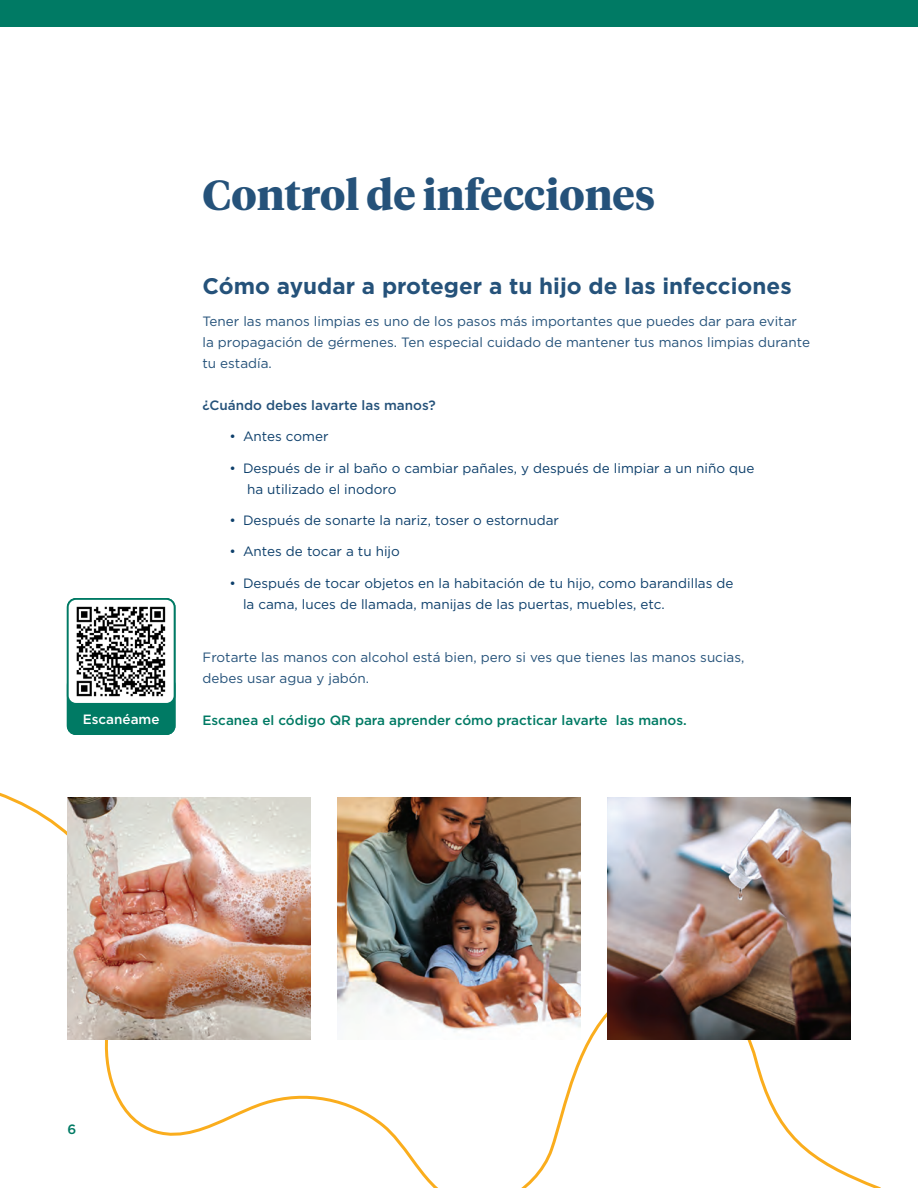
<style>
.page{position:relative;width:918px;height:1188px;background:#fff}
.page>*{position:absolute;margin:0;border:0;box-sizing:border-box;transform-origin:0 0}
.t1{font:700 42px "Tiempos Headline";color:#25527a}
.t2{font:700 22.5px "Gotham";color:#25527a}
.t3{font:13.5px/21px "Gotham";color:#0d3f6b}
.t4{font:13.5px/21px "Gotham";color:#25527a}
.t5{font:500 13.5px "Gotham";color:#007a64}
.t6{font:500 13.5px "Gotham";color:#25527a}
.t7{font:500 13.5px "Gotham";color:#fff}
</style>
<div class="page">
<div style="left:0;top:0;width:918px;height:27px;background:#007a64"></div>
<svg style="left:0;top:792px;width:881px;height:396px"></svg>
<img style="left:68px;top:798px;width:242px;height:241px">
<img style="left:338px;top:798px;width:242px;height:241px">
<img style="left:608px;top:798px;width:242px;height:241px">
<div style="left:68px;top:677px;width:107px;height:57px;background:#007a64;border-radius:8px"></div>
<div style="left:67px;top:676px;width:109px;height:59px;border:2px solid #007a64;border-radius:8px"></div>
<div style="left:68px;top:599px;width:107px;height:105px;background:#fff;border-radius:8px"></div>
<img style="left:76px;top:606px;width:90px;height:91px">
<div style="left:67px;top:598px;width:109px;height:107px;border:2px solid #007a64;border-radius:8px"></div>
<h1 class="t1" style="left:202px;top:166px;width:454px">Control de infecciones</h1>
<h2 class="t2" style="left:202px;top:271px;width:591px">Cómo ayudar a proteger a tu hijo de las infecciones</h2>
<p class="t4" style="left:202px;top:310px;width:609px">Tener las manos limpias es uno de los pasos más importantes que puedes dar para evitar la propagación de gérmenes. Ten especial cuidado de mantener tus manos limpias durante tu estadía.</p>
<p class="t6" style="left:202px;top:396px;width:235px">¿Cuándo debes lavarte las manos?</p>
<p class="t3" style="left:230px;top:425px;width:101px">• Antes comer</p>
<p class="t3" style="left:247px;top:457px;width:509px;text-indent:-18px">• Después de ir al baño o cambiar pañales, y después de limpiar a un niño que ha utilizado el inodoro</p>
<p class="t3" style="left:230px;top:509px;width:331px">• Después de sonarte la nariz, toser o estornudar</p>
<p class="t3" style="left:230px;top:541px;width:172px">• Antes de tocar a tu hijo</p>
<p class="t3" style="left:243px;top:572px;width:492px;text-indent:-14px">• Después de tocar objetos en la habitación de tu hijo, como barandillas de la cama, luces de llamada, manijas de las puertas, muebles, etc.</p>
<p class="t4" style="left:202px;top:646px;width:543px">Frotarte las manos con alcohol está bien, pero si ves que tienes las manos sucias, debes usar agua y jabón.</p>
<p class="t7" style="left:83px;top:710px;width:78px">Escanéame</p>
<p class="t5" style="left:202px;top:711px;width:486px">Escanea el código QR para aprender cómo practicar lavarte las manos.</p>
<p class="t5" style="left:68px;top:1120px;width:10px">6</p>
</div>
